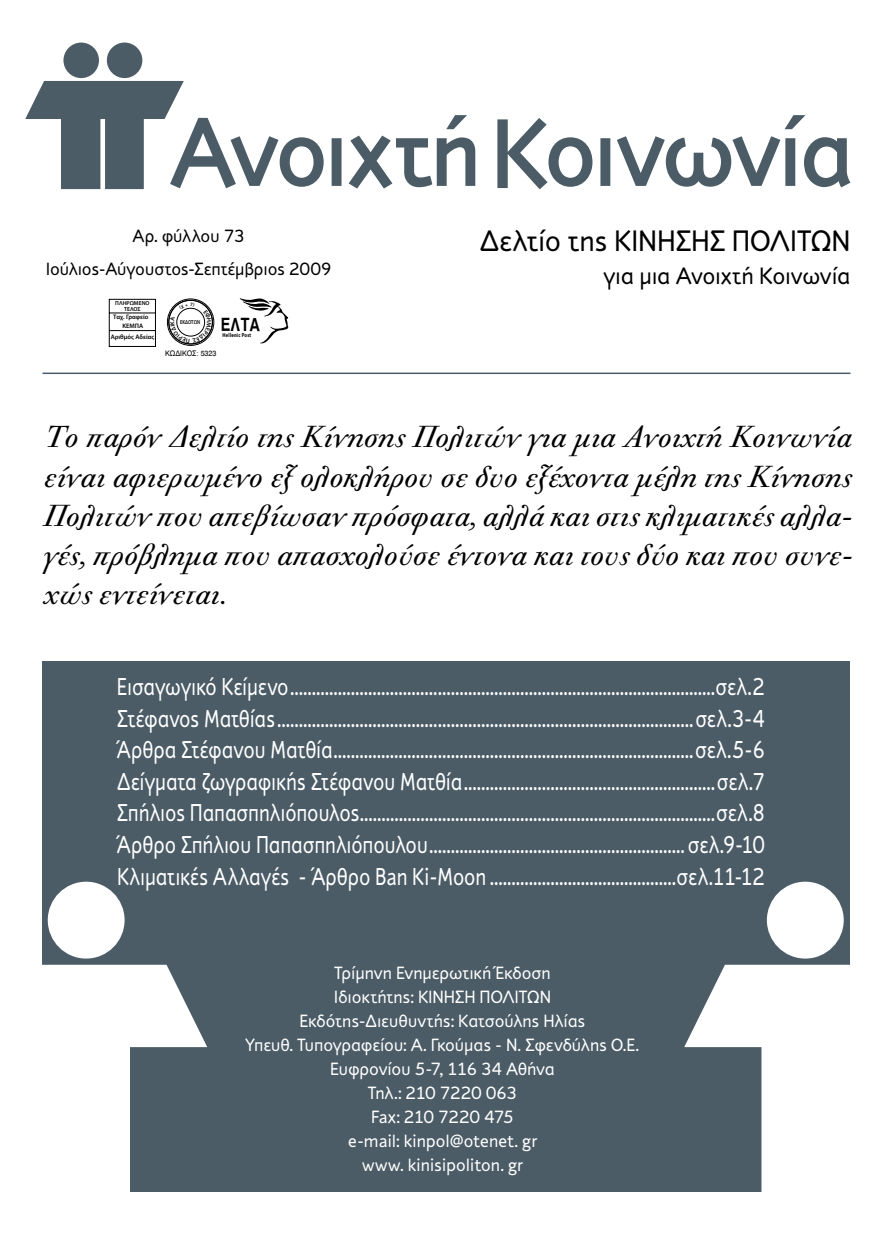
<style>
.page{position:relative;width:893px;height:1234px;background:#fff}
.page>*{position:absolute;margin:0;border:0;box-sizing:border-box;transform-origin:0 0}
.t1{font:italic 30px/39px "PF Bodoni Text";letter-spacing:.01em;color:#000;text-align:justify}
.t2{font:30px "PF Textbook";letter-spacing:-.015em;color:#000}
.t3{font:24.75px/31.5px "PF Textbook";letter-spacing:-.01em;color:#fff;text-align:justify;scale:.85 1}
.t4{font:24px "PF Textbook";letter-spacing:-.01em;color:#000}
.t5{font:18px/24px "PF Textbook";letter-spacing:-.01em;color:#fff;text-align:center}
.t6{font:18px/33px "PF Textbook";letter-spacing:-.01em;color:#000;text-align:center}
.t7{font:18px "UB Helvetica Bold";color:#000;scale:.8 1}
.t8{font:7.5px "UB Helvetica";color:#000;scale:.95 1}
.t9{font:600 6.45px "Myriad Pro";color:#000}
.t10{font:600 5.7px/5.7px "Myriad Pro";color:#000;text-align:center}
.t11{font:700 5.7px "Myriad Pro";letter-spacing:.04em;color:#000;scale:.8 1}
.t12{font:600 5.7px "Myriad Pro";color:#000;scale:.8 1}
</style>
<div class="page">
<div style="left:43px;top:660px;width:807px;height:531px;background:#4b5c66"></div>
<div style="left:63px;top:43px;width:36px;height:35px;background:#4b5c66;border-radius:50%"></div>
<div style="left:107px;top:43px;width:35px;height:35px;background:#4b5c66;border-radius:50%"></div>
<svg style="left:236px;top:115px;width:614px;height:73px"></svg>
<svg style="left:25px;top:81px;width:211px;height:108px"></svg>
<svg style="left:497px;top:118px;width:51px;height:71px"></svg>
<svg style="left:42px;top:964px;width:165px;height:228px"></svg>
<div style="left:48px;top:881px;width:77px;height:77px;background:#fff;border-radius:50%"></div>
<svg style="left:684px;top:964px;width:166px;height:228px"></svg>
<div style="left:767px;top:881px;width:77px;height:77px;background:#fff;border-radius:50%"></div>
<svg style="left:239px;top:298px;width:49px;height:46px"></svg>
<svg style="left:109px;top:298px;width:47px;height:49px"></svg>
<hr style="left:43px;top:372px;width:807px;height:2px;background:#4b5c66">
<svg style="left:166px;top:298px;width:49px;height:48px"></svg>
<p class="t6" style="left:46px;top:219px;width:287px">Αρ. φύλλου 73<br>Ιούλιος-Αύγουστος-Σεπτέμβριος 2009</p>
<p class="t10" style="left:115px;top:300px;width:36px">ΠΛHPΩMENO<br>TEΛOΣ</p>
<p class="t9" style="left:113px;top:312px;width:37px">Tαχ. Γραφείο</p>
<p class="t9" style="left:111px;top:332px;width:45px">Aριθμός Aδείας</p>
<p class="t9" style="left:122px;top:321px;width:22px">KEMΠA</p>
<p class="t12" style="left:180px;top:319px;width:26px">EKΔOTΩN</p>
<p class="t7" style="left:221px;top:314px;width:50px">EΛTA</p>
<p class="t11" style="left:223px;top:331px;width:37px">Hellenic Post</p>
<p class="t8" style="left:165px;top:349px;width:56px">ΚΩΔΙΚΟΣ: 5323</p>
<p class="t2" style="left:479px;top:223px;width:373px">Δελτίο της ΚΙΝΗΣΗΣ ΠΟΛΙΤΩΝ</p>
<p class="t4" style="left:603px;top:262px;width:249px">για μια Ανοιχτή Κοινωνία</p>
<p class="t1" style="left:43px;top:418px;width:811px">Tο παρόν Δελτίο της Κίνησης Πολιτών για μια Ανοιχτή Κοινωνία είναι αφιερωμένο εξ ολοκλήρου σε δυο εξέχοντα μέλη της Κίνησης Πολιτών που απεβίωσαν πρόσφατα, αλλά και στις κλιματικές αλλα&shy;γές, πρόβλημα που απασχολούσε έντονα και τους δύο και που συνε&shy;χώς εντείνεται.</p>
<p class="t3" style="left:117px;top:671px;width:764px">Eισαγωγικό Kείμενο..................................................................................................σελ.2<br>Στέφανος Mατθίας................................................................................................σελ.3-4<br>Άρθρα Στέφανου Mατθία...................................................................................σελ.5-6<br>Δείγματα ζωγραφικής Στέφανου Mατθία..........................................................σελ.7<br>Σπήλιος Παπασπηλιόπουλος..................................................................................σελ.8<br>Άρθρο Σπήλιου Παπασπηλιόπουλου........................................................... σελ.9-10<br>Kλιματικές Aλλαγές - Άρθρο Ban Ki-Moon ...........................................σελ.11-12</p>
<p class="t5" style="left:246px;top:960px;width:395px">Τρίμηνη Ενημερωτική Έκδοση<br>Ιδιοκτήτης: ΚΙΝΗΣΗ ΠΟΛΙΤΩΝ<br>Εκδότης-Διευθυντής: Κατσούλης Ηλίας<br>Υπευθ. Τυπογραφείου: Α. Γκούμας - Ν. Σφενδύλης Ο.Ε.<br>Ευφρονίου 5-7, 116 34 Αθήνα<br>Τηλ.: 210 7220 063<br>Fax: 210 7220 475<br>e-mail: kinpol@otenet. gr<br>www. kinisipoliton. gr</p>
</div>
